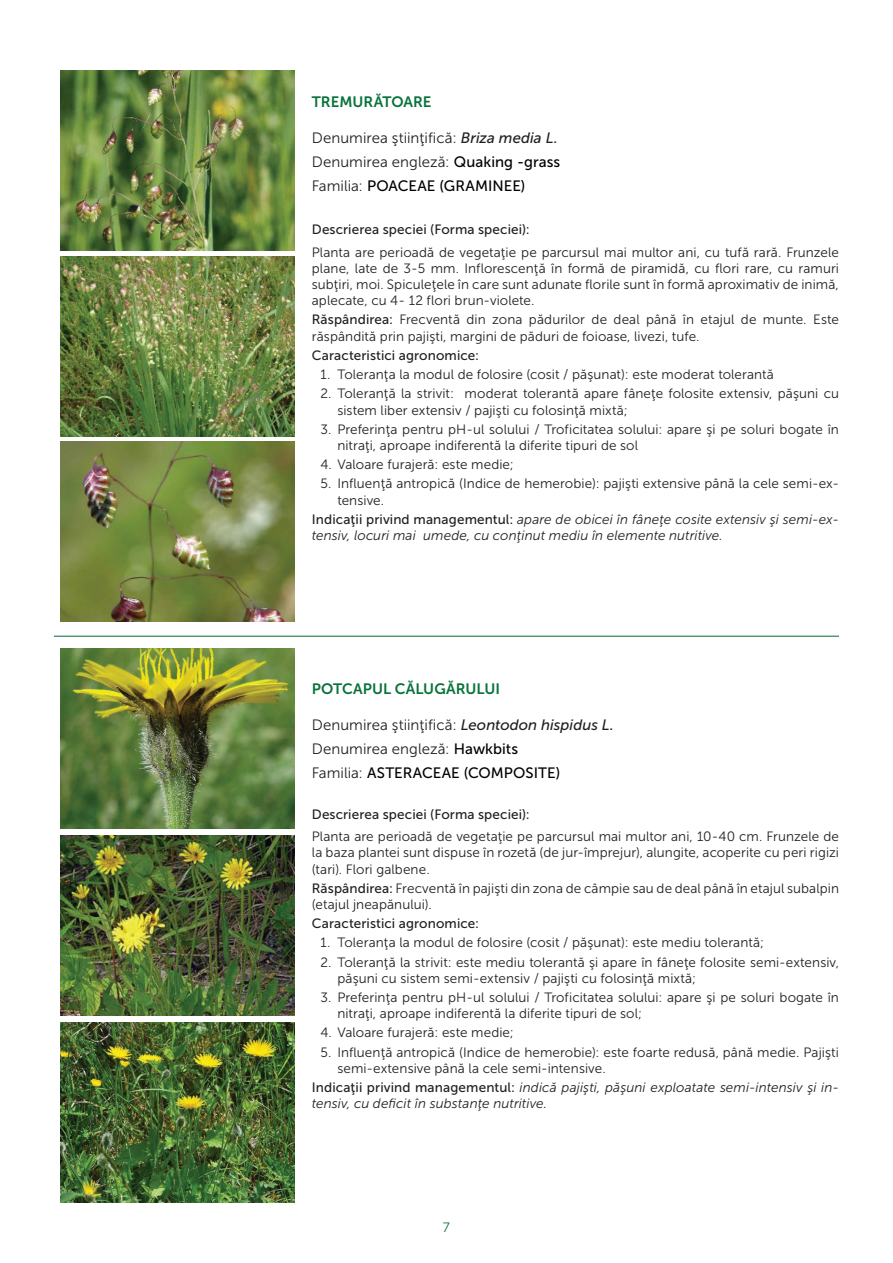
<style>
.page{position:relative;width:893px;height:1263px;background:#fff}
.page>*{position:absolute;margin:0;border:0;box-sizing:border-box;transform-origin:0 0}
.Flower_Desc_Body{font:15px "Museo Sans 300";letter-spacing:.005em;color:#231f20}
.Flower_Desc_Body-2{font:15px "Museo Sans 500";letter-spacing:.005em;color:#000}
.Flower_Title{font:15px "Museo Sans 700";letter-spacing:.005em;color:#0a733b}
.Flower_Desc_Body-3{font:13.5px/16.2px "Museo Sans 300";letter-spacing:.005em;color:#231f20}
.Flower_Desc_Title{font:italic 13.5px/16.2px "Museo Sans 300";letter-spacing:.005em;color:#231f20}
.Flower_Desc_Title-2{font:13.5px/16.2px "Museo Sans 300";letter-spacing:.005em;color:#231f20}
.Flower_Desc_Title-3{font:13.5px "Museo Sans 500";letter-spacing:.01em;color:#231f20}
.t1{font:13.5px "Museo Sans 300";color:#0a733b}
.s1{font-family:"Museo Sans 500";font-style:italic}
.s2{font-family:"Museo Sans 500";color:#000}
.s3{font-family:"Museo Sans 300";color:#231f20}
.s4{font-family:"Museo Sans 500"}
.s5{font-family:"Museo Sans 500";font-style:normal}
</style>
<div class="page">
<img style="left:61px;top:71px;width:234px;height:180px">
<img style="left:61px;top:256px;width:234px;height:180px">
<img style="left:61px;top:442px;width:234px;height:180px">
<hr style="left:54px;top:636px;width:785px;height:1px;background:#0a733b">
<img style="left:61px;top:648px;width:234px;height:180px">
<img style="left:61px;top:836px;width:234px;height:180px">
<img style="left:61px;top:1023px;width:234px;height:180px">
<p class="Flower_Title" style="left:312px;top:94px;width:121px">TREMURĂTOARE</p>
<p class="Flower_Desc_Body" style="left:312px;top:130px;width:247px">Denumirea ştiinţifică: <span class="s1">Briza media L.</span></p>
<p class="Flower_Desc_Body" style="left:312px;top:154px;width:250px">Denumirea engleză: <span class="s2">Quaking -grass</span></p>
<p class="Flower_Desc_Body-2" style="left:312px;top:178px;width:215px"><span class="s3">Familia:</span> POACEAE (GRAMINEE)</p>
<p class="Flower_Desc_Title-3" style="left:312px;top:222px;width:220px">Descrierea speciei (Forma speciei):</p>
<p class="Flower_Desc_Body-3" style="left:312px;top:244px;width:529px;text-align:justify">Planta are perioadă de vegetaţie pe parcursul mai multor ani, cu tufă rară. Frunzele plane, late de 3-5 mm. Inflorescenţă în formă de piramidă, cu flori rare, cu ramuri subţiri, moi. Spiculeţele în care sunt adunate florile sunt în formă aproximativ de inimă, aplecate, cu 4- 12 flori brun-violete.</p>
<p class="Flower_Desc_Title-2" style="left:312px;top:312px;width:529px"><span class="s4">Răspândirea:</span> Frecventă din zona pădurilor de deal până în etajul de munte. Este răspândită prin pajişti, margini de păduri de foioase, livezi, tufe.</p>
<p class="Flower_Desc_Title-3" style="left:312px;top:348px;width:169px">Caracteristici agronomice:</p>
<p class="Flower_Desc_Body-3" style="left:320px;top:366px;width:455px">1. Toleranţa la modul de folosire (cosit / păşunat): este moderat tolerantă</p>
<p class="Flower_Desc_Body-3" style="left:337px;top:386px;width:503px;text-indent:-17px">2. Toleranţă la strivit: moderat tolerantă apare fâneţe folosite extensiv, păşuni cu sistem liber extensiv / pajişti cu folosinţă mixtă;</p>
<p class="Flower_Desc_Body-3" style="left:337px;top:421px;width:503px;text-indent:-17px">3. Preferinţa pentru pH-ul solului / Troficitatea solului: apare şi pe soluri bogate în nitraţi, aproape indiferentă la diferite tipuri de sol</p>
<p class="Flower_Desc_Body-3" style="left:320px;top:456px;width:195px">4. Valoare furajeră: este medie;</p>
<p class="Flower_Desc_Body-3" style="left:337px;top:476px;width:503px;text-indent:-17px">5. Influenţă antropică (Indice de hemerobie): pajişti extensive până la cele semi-ex&shy;tensive.</p>
<p class="Flower_Desc_Title" style="left:312px;top:511px;width:529px"><span class="s5">Indicaţii privind managementul:</span> apare de obicei în fâneţe cosite extensiv şi semi-ex&shy;tensiv, locuri mai umede, cu conţinut mediu în elemente nutritive.</p>
<p class="Flower_Title" style="left:312px;top:680px;width:190px">POTCAPUL CĂLUGĂRULUI</p>
<p class="Flower_Desc_Body" style="left:312px;top:716px;width:304px">Denumirea ştiinţifică: <span class="s1">Leontodon hispidus L.</span></p>
<p class="Flower_Desc_Body" style="left:312px;top:740px;width:208px">Denumirea engleză: <span class="s2">Hawkbits</span></p>
<p class="Flower_Desc_Body-2" style="left:312px;top:764px;width:250px"><span class="s3">Familia:</span> ASTERACEAE (COMPOSITE)</p>
<p class="Flower_Desc_Title-3" style="left:312px;top:807px;width:220px">Descrierea speciei (Forma speciei):</p>
<p class="Flower_Desc_Body-3" style="left:312px;top:828px;width:529px;text-align:justify">Planta are perioadă de vegetaţie pe parcursul mai multor ani, 10-40 cm. Frunzele de la baza plantei sunt dispuse în rozetă (de jur-împrejur), alungite, acoperite cu peri rigizi (tari). Flori galbene.</p>
<p class="Flower_Desc_Title-2" style="left:312px;top:880px;width:529px"><span class="s4">Răspândirea:</span> Frecventă în pajişti din zona de câmpie sau de deal până în etajul subalpin (etajul jneapănului).</p>
<p class="Flower_Desc_Title-3" style="left:312px;top:916px;width:169px">Caracteristici agronomice:</p>
<p class="Flower_Desc_Body-3" style="left:320px;top:935px;width:445px">1. Toleranţa la modul de folosire (cosit / păşunat): este mediu tolerantă;</p>
<p class="Flower_Desc_Body-3" style="left:337px;top:954px;width:503px;text-indent:-17px">2. Toleranţă la strivit: este mediu tolerantă şi apare în fâneţe folosite semi-extensiv, păşuni cu sistem semi-extensiv / pajişti cu folosinţă mixtă;</p>
<p class="Flower_Desc_Body-3" style="left:337px;top:989px;width:503px;text-indent:-17px">3. Preferinţa pentru pH-ul solului / Troficitatea solului: apare şi pe soluri bogate în nitraţi, aproape indiferentă la diferite tipuri de sol;</p>
<p class="Flower_Desc_Body-3" style="left:320px;top:1025px;width:195px">4. Valoare furajeră: este medie;</p>
<p class="Flower_Desc_Body-3" style="left:337px;top:1044px;width:503px;text-indent:-17px">5. Influenţă antropică (Indice de hemerobie): este foarte redusă, până medie. Pajişti semi-extensive până la cele semi-intensive.</p>
<p class="Flower_Desc_Title" style="left:312px;top:1079px;width:529px"><span class="s5">Indicaţii privind managementul:</span> indică pajişti, păşuni exploatate semi-intensiv şi in&shy;tensiv, cu deficit în substanţe nutritive.</p>
<p class="t1" style="left:443px;top:1220px;width:9px">7</p>
</div>
